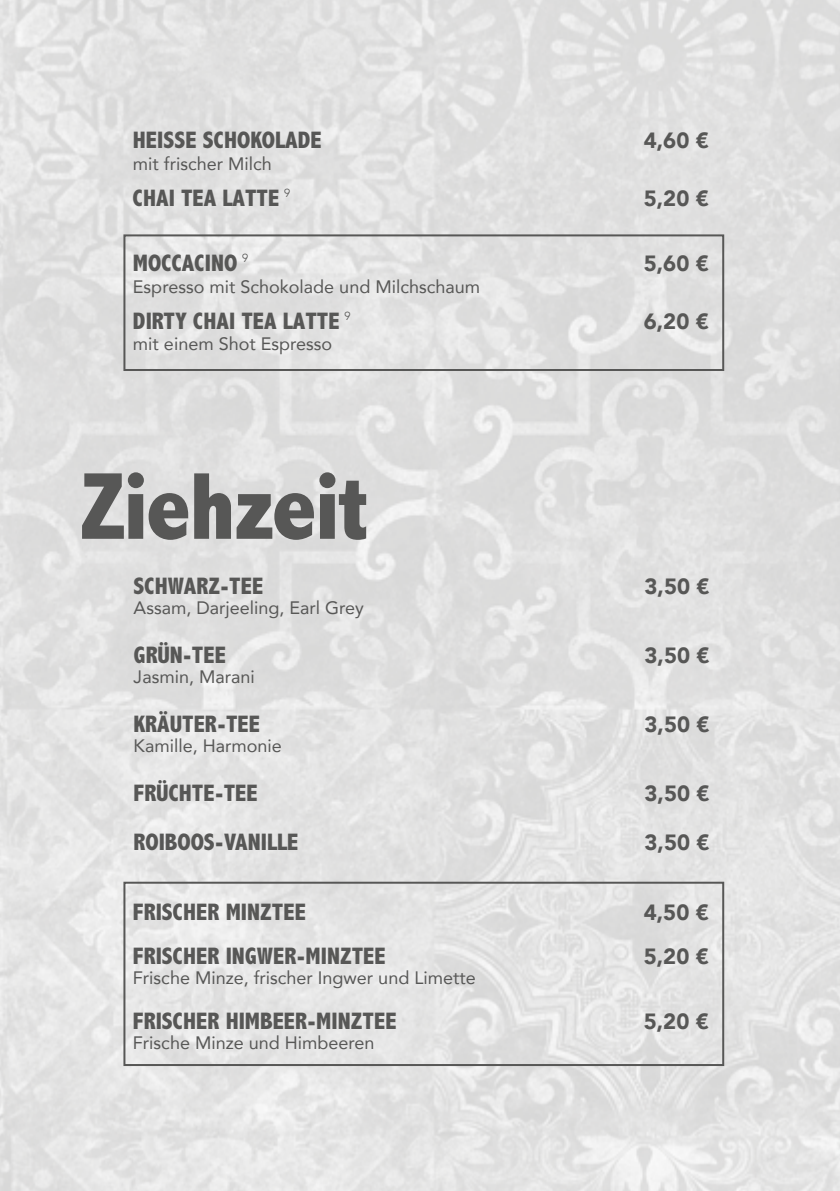
<style>
.page{position:relative;width:840px;height:1191px;background:#fff}
.page>*{position:absolute;margin:0;border:0;box-sizing:border-box;transform-origin:0 0}
.t1{font:800 condensed 96px "Abadi MT Pro";letter-spacing:-.02em;color:#575756}
.t2{font:800 condensed 24px "Abadi MT Pro";color:#575756}
.t3{font:900 22px "Avenir";color:#575756}
.t4{font:18px "Avenir";color:#575756}
</style>
<div class="page">
<img style="left:0;top:0;width:839px;height:1191px">
<div style="left:123px;top:234px;width:600px;height:137px;border:2px solid #575756"></div>
<div style="left:123px;top:881px;width:600px;height:185px;border:2px solid #575756"></div>
<p class="t2" style="left:133px;top:127px;width:190px">HEISSE SCHOKOLADE</p>
<p class="t3" style="left:643px;top:122px;width:67px">4,60 €</p>
<p class="t4" style="left:133px;top:149px;width:140px">mit frischer Milch</p>
<p class="t2" style="left:133px;top:185px;width:159px">CHAI TEA LATTE <sup>9</sup></p>
<p class="t3" style="left:643px;top:180px;width:67px">5,20 €</p>
<p class="t2" style="left:133px;top:250px;width:117px">MOCCACINO <sup>9</sup></p>
<p class="t3" style="left:643px;top:244px;width:67px">5,60 €</p>
<p class="t4" style="left:133px;top:272px;width:348px">Espresso mit Schokolade und Milchschaum</p>
<p class="t2" style="left:133px;top:307px;width:219px">DIRTY CHAI TEA LATTE <sup>9</sup></p>
<p class="t3" style="left:643px;top:302px;width:67px">6,20 €</p>
<p class="t4" style="left:133px;top:329px;width:201px">mit einem Shot Espresso</p>
<p class="t1" style="left:79px;top:454px;width:291px">Ziehzeit</p>
<p class="t2" style="left:134px;top:573px;width:131px">SCHWARZ-TEE</p>
<p class="t3" style="left:644px;top:568px;width:67px">3,50 €</p>
<p class="t4" style="left:134px;top:594px;width:232px">Assam, Darjeeling, Earl Grey</p>
<p class="t2" style="left:134px;top:642px;width:94px">GRÜN-TEE</p>
<p class="t3" style="left:644px;top:637px;width:67px">3,50 €</p>
<p class="t4" style="left:134px;top:662px;width:123px">Jasmin, Marani</p>
<p class="t2" style="left:134px;top:711px;width:128px">KRÄUTER-TEE</p>
<p class="t3" style="left:644px;top:705px;width:67px">3,50 €</p>
<p class="t4" style="left:134px;top:731px;width:150px">Kamille, Harmonie</p>
<p class="t2" style="left:134px;top:779px;width:126px">FRÜCHTE-TEE</p>
<p class="t3" style="left:644px;top:774px;width:67px">3,50 €</p>
<p class="t2" style="left:134px;top:828px;width:166px">ROIBOOS-VANILLE</p>
<p class="t3" style="left:644px;top:823px;width:67px">3,50 €</p>
<p class="t2" style="left:133px;top:898px;width:174px">FRISCHER MINZTEE</p>
<p class="t3" style="left:643px;top:893px;width:67px">4,50 €</p>
<p class="t2" style="left:133px;top:943px;width:254px">FRISCHER INGWER-MINZTEE</p>
<p class="t3" style="left:643px;top:938px;width:67px">5,20 €</p>
<p class="t4" style="left:133px;top:963px;width:344px">Frische Minze, frischer Ingwer und Limette</p>
<p class="t2" style="left:133px;top:1008px;width:265px">FRISCHER HIMBEER-MINZTEE</p>
<p class="t3" style="left:643px;top:1002px;width:67px">5,20 €</p>
<p class="t4" style="left:133px;top:1028px;width:243px">Frische Minze und Himbeeren</p>
</div>
